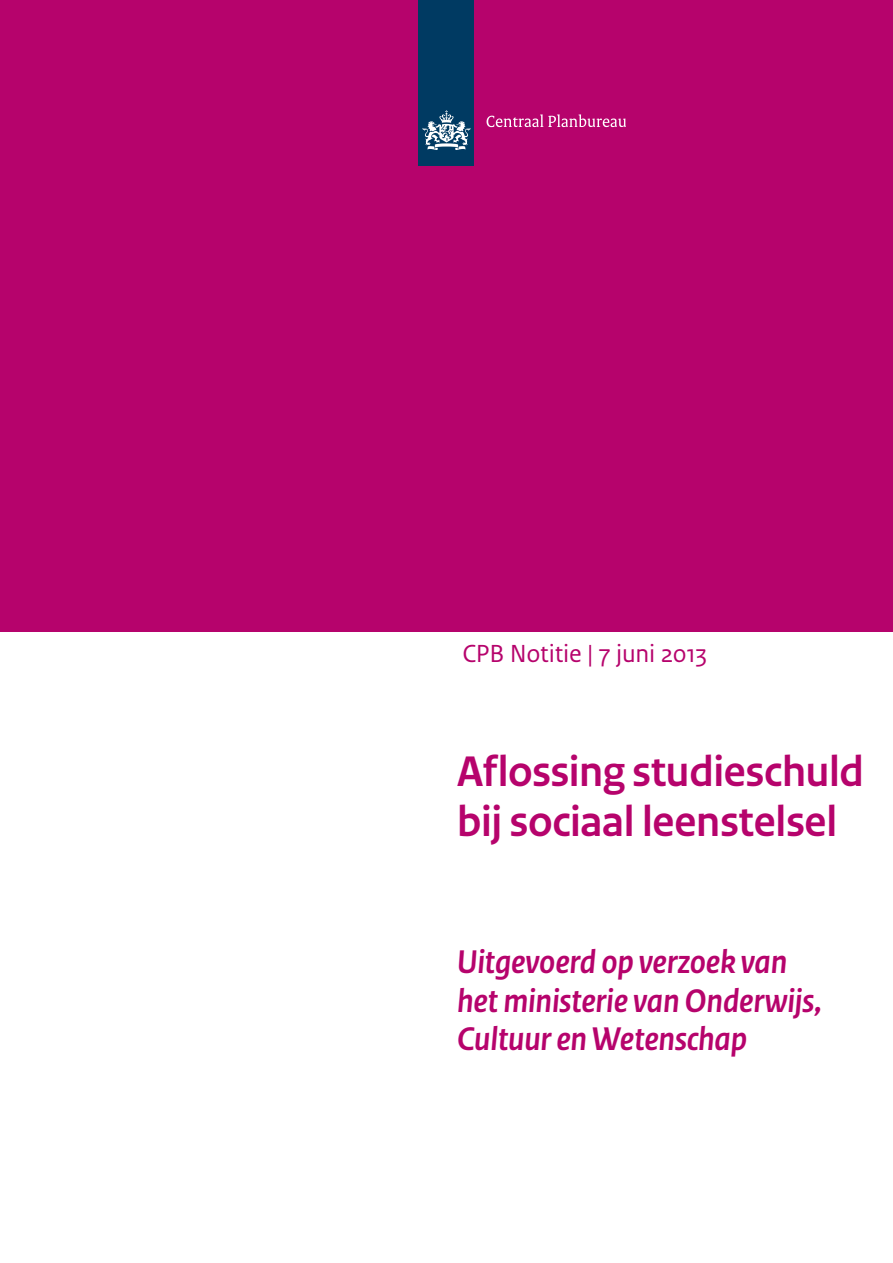
<style>
.page{position:relative;width:893px;height:1263px;background:#fff}
.page>*{position:absolute;margin:0;border:0;box-sizing:border-box;transform-origin:0 0}
.t1{font:700 45px/49.2px "Rijksoverheid Sans Heading";letter-spacing:-.005em;color:#b6036c}
.t2{font:italic 700 34.5px/38.7px "Rijksoverheid Sans Heading";letter-spacing:-.005em;color:#b6036c}
.t3{font:26.1px "Rijksoverheid Sans Text";letter-spacing:-.01em;color:#b6036c}
</style>
<div class="page">
<div style="left:0;top:0;width:893px;height:631px;background:#b6036c"></div>
<div style="left:419px;top:0;width:55px;height:166px;background:#003a62"></div>
<svg style="left:423px;top:110px;width:47px;height:40px"></svg>
<svg style="left:487px;top:114px;width:139px;height:13px"></svg>
<p class="t3" style="left:462px;top:639px;width:246px">CPB Notitie | 7 juni 2013</p>
<h1 class="t1" style="left:457px;top:748px;width:408px">Aflossing studieschuld bij sociaal leenstelsel</h1>
<p class="t2" style="left:457px;top:943px;width:366px">Uitgevoerd op verzoek van het ministerie van Onderwijs,<br>Cultuur en Wetenschap</p>
</div>
